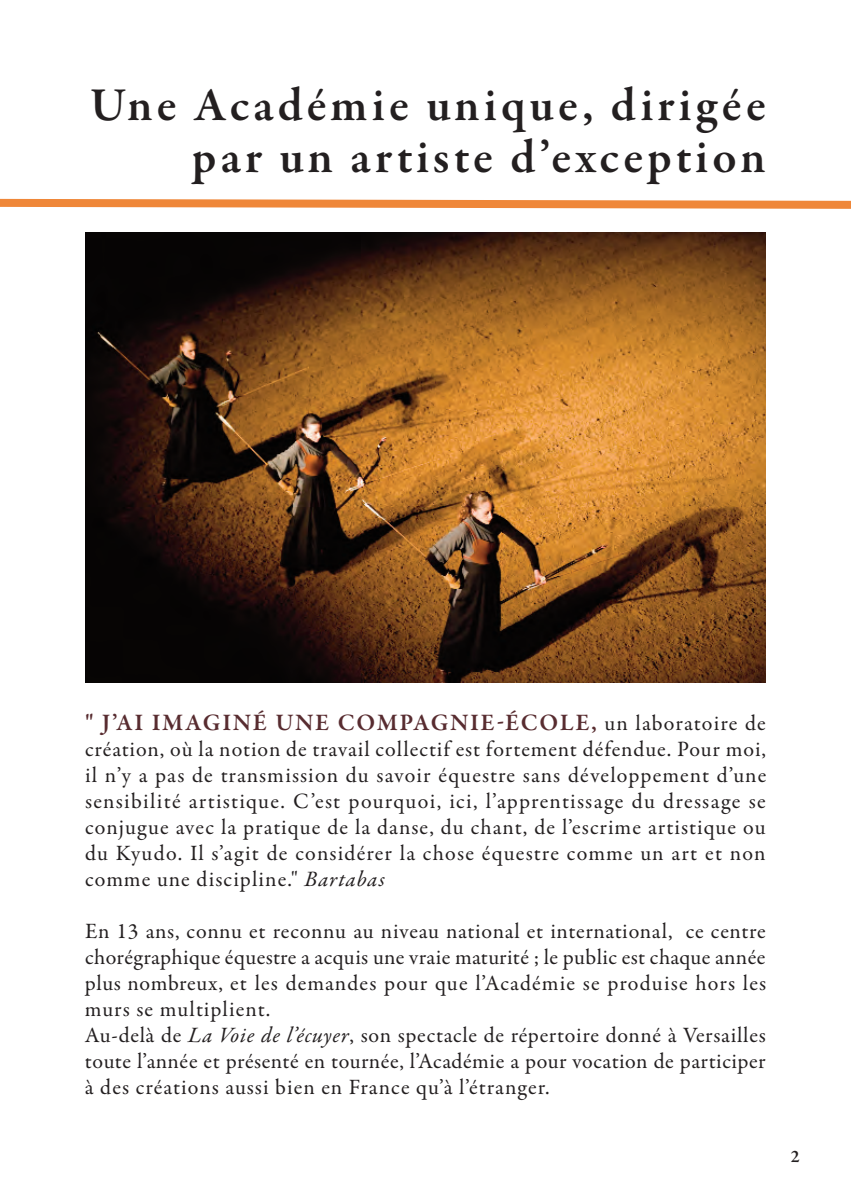
<style>
.page{position:relative;width:851px;height:1191px;background:#fff}
.page>*{position:absolute;margin:0;border:0;box-sizing:border-box;transform-origin:0 0}
.t1{font:600 48px/52px "Garamond Premr Pro";letter-spacing:.08em;color:#231f20;text-align:right}
.t2{font:600 24px "Garamond Premr Pro";letter-spacing:.06em;color:#582c30}
.t3{font:22px/26px "Garamond Premr Pro";letter-spacing:.03em;color:#231f20;text-align:justify}
.t4{font:600 18px "Garamond Premr Pro";color:#231f20}
.s1{font-weight:400;font-size:22px;color:#231f20}
.s2{font-style:italic}
</style>
<div class="page">
<svg style="left:0;top:198px;width:850px;height:11px"></svg>
<img style="left:85px;top:232px;width:680px;height:450px">
<h1 class="t1" style="left:90px;top:83px;width:677px">Une Académie unique, dirigée par un artiste d’exception</h1>
<p class="t2" style="left:85px;top:713px;width:682px">" J’AI IMAGINÉ UNE COMPAGNIE-ÉCOLE, <span class="s1">un laboratoire de</span></p>
<p class="t3" style="left:85px;top:738px;width:682px">création, où la notion de travail collectif est fortement défendue. Pour moi, il n’y a pas de transmission du savoir équestre sans développement d’une sensibilité artistique. C’est pourquoi, ici, l’apprentissage du dressage se conjugue avec la pratique de la danse, du chant, de l’escrime artistique ou du Kyudo. Il s’agit de considérer la chose équestre comme un art et non comme une discipline." <span class="s2">Bartabas</span></p>
<p class="t3" style="left:85px;top:920px;width:682px;text-align:left">En 13 ans, connu et reconnu au niveau national et international, ce centre chorégraphique équestre a acquis une vraie maturité ; le public est chaque année plus nombreux, et les demandes pour que l’Académie se produise hors les murs se multiplient.<br>Au-delà de <span class="s2">La Voie de l’écuyer</span>, son spectacle de répertoire donné à Versailles toute l’année et présenté en tournée, l’Académie a pour vocation de participer à des créations aussi bien en France qu’à l’étranger.</p>
<p class="t4" style="left:790px;top:1149px;width:10px">2</p>
</div>
